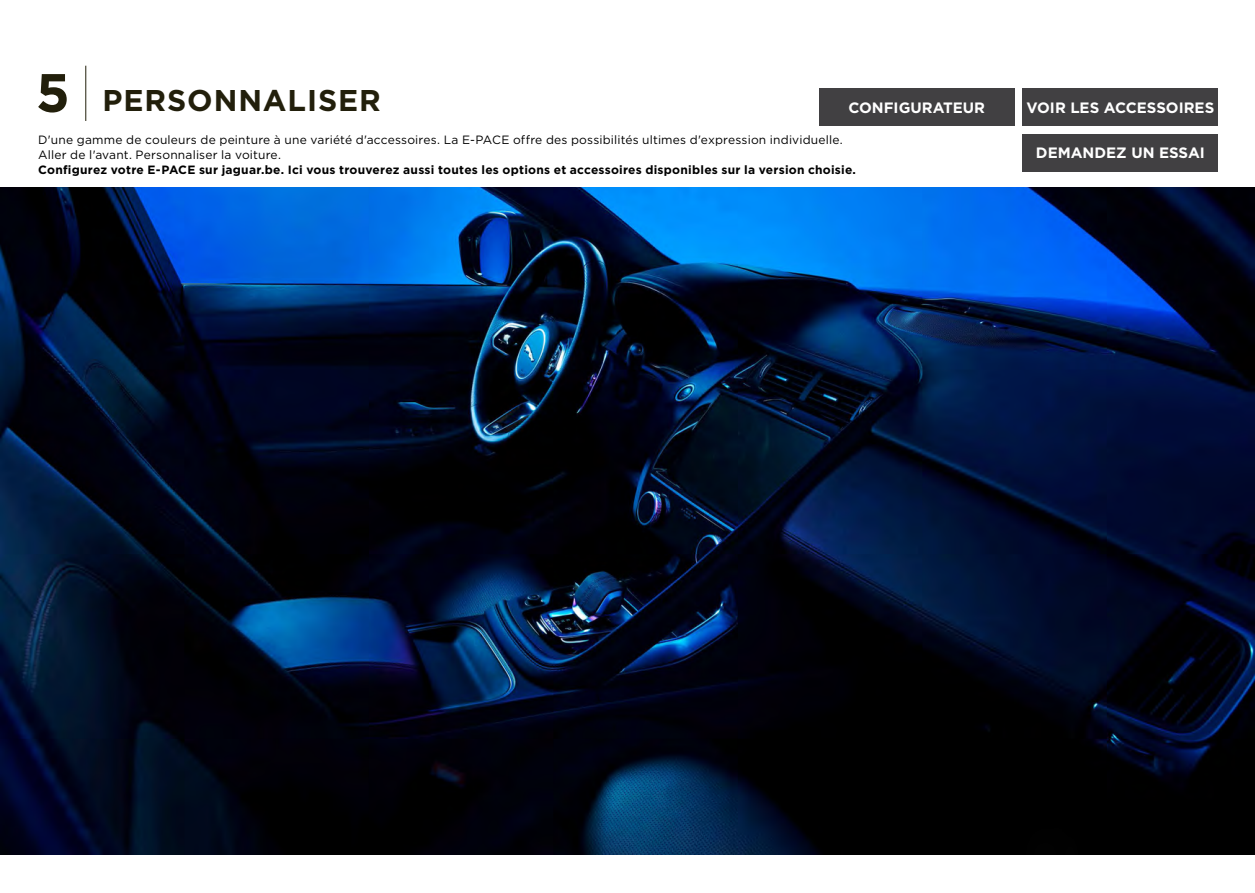
<style>
.page{position:relative;width:1255px;height:893px;background:#fff}
.page>*{position:absolute;margin:0;border:0;box-sizing:border-box;transform-origin:0 0}
.t1{font:700 30px "Gotham";letter-spacing:.03em;color:#221f0b}
.t2{font:700 15px "Gotham";color:#fff}
.t3{font:12px/15px "Gotham";letter-spacing:.015em;color:#000}
.t4{font:700 12px "Gotham";letter-spacing:.02em;color:#000}
.s1{font-size:54px}
</style>
<div class="page">
<div style="left:1022px;top:134px;width:196px;height:37px;background:#414042"></div>
<hr style="left:85px;top:66px;width:1px;height:55px;background:#221f0b">
<div style="left:819px;top:89px;width:195px;height:37px;background:#414042"></div>
<div style="left:1022px;top:89px;width:196px;height:37px;background:#414042"></div>
<img style="left:0;top:187px;width:1254px;height:668px">
<h1 class="t1" style="left:36px;top:81px;width:346px"><span class="s1">5</span> PERSONNALISER</h1>
<p class="t2" style="left:848px;top:98px;width:138px">CONFIGURATEUR</p>
<p class="t2" style="left:1026px;top:98px;width:189px">VOIR LES ACCESSOIRES</p>
<p class="t3" style="left:38px;top:132px;width:806px">D'une gamme de couleurs de peinture à une variété d'accessoires. La E-PACE offre des possibilités ultimes d'expression individuelle.<br>Aller de l'avant. Personnaliser la voiture.</p>
<p class="t4" style="left:38px;top:161px;width:819px">Configurez votre E-PACE sur jaguar.be. Ici vous trouverez aussi toutes les options et accessoires disponibles sur la version choisie.</p>
<p class="t2" style="left:1035px;top:143px;width:170px">DEMANDEZ UN ESSAI</p>
</div>
